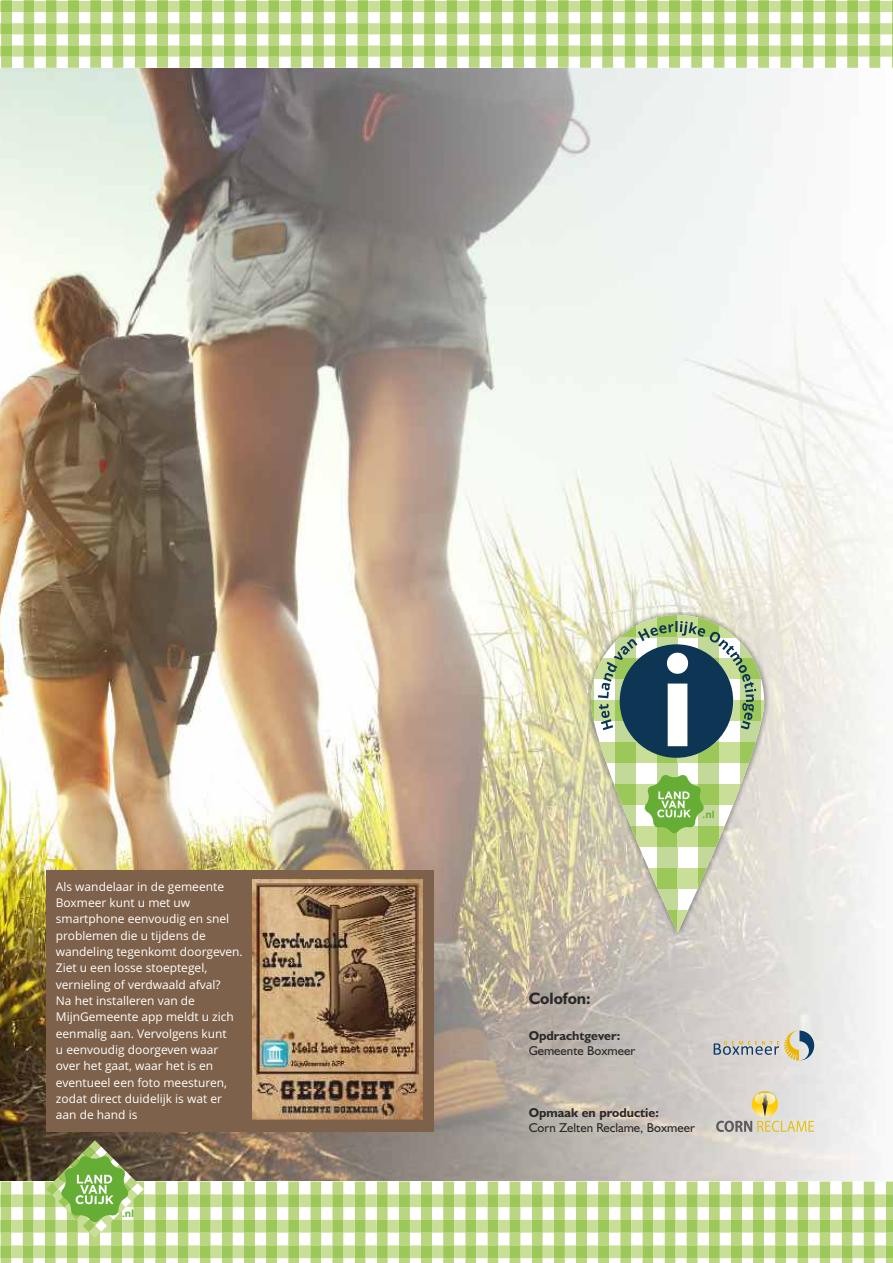
<style>
.page{position:relative;width:893px;height:1263px;background:#fff}
.page>*{position:absolute;margin:0;border:0;box-sizing:border-box;transform-origin:0 0}
.t1{font:700 16.65px "Humanist 521 BT";color:#2b2929}
.t2{font:12.9px "Humanist 521 BT";color:#2b2929}
.t3{font:700 12.9px "Humanist 521 BT";color:#2b2929}
.t4{font:12px/16.4px "Open Sans";color:#fff}
.t5{font:700 9.75px "Open Sans";color:#66ad36}
</style>
<div class="page">
<img style="left:0;top:68px;width:889px;height:1113px">
<div style="left:864px;top:1181px;width:11px;height:13px;background:#bad680"></div>
<div style="left:886px;top:1232px;width:7px;height:13px;background:#bad680"></div>
<div style="left:886px;top:1181px;width:7px;height:13px;background:#bad680"></div>
<div style="left:886px;top:1207px;width:7px;height:13px;background:#bad680"></div>
<div style="left:864px;top:1258px;width:11px;height:5px;background:#bad680"></div>
<div style="left:864px;top:1232px;width:11px;height:13px;background:#bad680"></div>
<div style="left:864px;top:1207px;width:11px;height:13px;background:#bad680"></div>
<svg style="left:886px;top:1258px;width:7px;height:5px"></svg>
<div style="left:886px;top:1194px;width:7px;height:13px;background:#9cc759"></div>
<div style="left:886px;top:1220px;width:7px;height:12px;background:#9cc759"></div>
<div style="left:864px;top:1194px;width:11px;height:13px;background:#9cc759"></div>
<div style="left:864px;top:1220px;width:11px;height:12px;background:#9cc759"></div>
<div style="left:864px;top:1245px;width:11px;height:13px;background:#9cc759"></div>
<div style="left:886px;top:1245px;width:7px;height:13px;background:#9cc759"></div>
<div style="left:875px;top:1194px;width:11px;height:13px;background:#c9de96"></div>
<div style="left:875px;top:1220px;width:11px;height:12px;background:#c9de96"></div>
<div style="left:875px;top:1245px;width:11px;height:13px;background:#c9de96"></div>
<svg style="left:0;top:0;width:893px;height:68px"></svg>
<div style="left:880px;top:45px;width:12px;height:12px;background:#c9de96"></div>
<div style="left:880px;top:23px;width:12px;height:11px;background:#c9de96"></div>
<div style="left:880px;top:1px;width:12px;height:11px;background:#c9de96"></div>
<svg style="left:0;top:1140px;width:864px;height:123px"></svg>
<svg style="left:716px;top:1091px;width:98px;height:41px;background:#d7d0b9"></svg>
<img style="left:754px;top:1092px;width:21px;height:13px;border-radius:50%">
<svg style="left:714px;top:1030px;width:100px;height:30px;background:#c0c0b7"></svg>
<div style="left:46px;top:870px;width:387px;height:262px;background:#7d614a"></div>
<img style="left:252px;top:878px;width:170px;height:242px">
<img style="left:587px;top:612px;width:182px;height:326px">
<svg style="left:591px;top:615px;width:173px;height:318px"></svg>
<div style="left:740px;top:615px;width:21px;height:22px;background:#e5e1d5"></div>
<div style="left:740px;top:637px;width:21px;height:21px;background:#e1ddd1"></div>
<hr style="left:761px;top:615px;width:3px;height:22px;background:#c9de96">
<svg style="left:756px;top:658px;width:5px;height:21px"></svg>
<div style="left:740px;top:679px;width:21px;height:21px;background:#c2d999"></div>
<hr style="left:761px;top:658px;width:3px;height:21px;background:#c9de96">
<div style="left:740px;top:700px;width:21px;height:21px;background:#9cc759"></div>
<svg style="left:756px;top:721px;width:5px;height:21px"></svg>
<hr style="left:761px;top:700px;width:3px;height:21px;background:#c9de96">
<svg style="left:698px;top:615px;width:21px;height:6px"></svg>
<div style="left:719px;top:615px;width:21px;height:22px;background:#e7e5cf"></div>
<div style="left:656px;top:615px;width:21px;height:22px;background:#9cc759"></div>
<div style="left:677px;top:615px;width:21px;height:22px;background:#c9de96"></div>
<svg style="left:615px;top:615px;width:20px;height:6px"></svg>
<svg style="left:635px;top:615px;width:21px;height:6px"></svg>
<hr style="left:591px;top:615px;width:3px;height:22px;background:#9cc759">
<hr style="left:591px;top:637px;width:3px;height:21px;background:#c2d999">
<svg style="left:594px;top:615px;width:21px;height:22px"></svg>
<hr style="left:591px;top:658px;width:3px;height:21px;background:#9cc759">
<hr style="left:591px;top:679px;width:3px;height:21px;background:#c2d999">
<svg style="left:594px;top:658px;width:4px;height:21px"></svg>
<hr style="left:591px;top:700px;width:3px;height:21px;background:#9cc759">
<hr style="left:591px;top:721px;width:3px;height:21px;background:#c2d999">
<div style="left:594px;top:700px;width:21px;height:21px;background:#c9de96"></div>
<svg style="left:740px;top:742px;width:21px;height:21px"></svg>
<svg style="left:740px;top:763px;width:21px;height:21px"></svg>
<hr style="left:761px;top:742px;width:3px;height:21px;background:#c9de96">
<div style="left:698px;top:742px;width:21px;height:21px;background:#9cc759"></div>
<div style="left:698px;top:763px;width:21px;height:21px;background:#c2d999"></div>
<div style="left:719px;top:742px;width:21px;height:21px;background:#c9de96"></div>
<div style="left:656px;top:742px;width:21px;height:21px;background:#9cc759"></div>
<div style="left:656px;top:763px;width:21px;height:21px;background:#c2d999"></div>
<div style="left:677px;top:742px;width:21px;height:21px;background:#c9de96"></div>
<div style="left:615px;top:742px;width:20px;height:21px;background:#9cc759"></div>
<div style="left:615px;top:763px;width:20px;height:21px;background:#c2d999"></div>
<div style="left:635px;top:742px;width:21px;height:21px;background:#c9de96"></div>
<hr style="left:591px;top:742px;width:3px;height:21px;background:#9cc759">
<hr style="left:591px;top:763px;width:3px;height:21px;background:#c2d999">
<svg style="left:594px;top:742px;width:21px;height:21px"></svg>
<svg style="left:740px;top:784px;width:21px;height:21px"></svg>
<div style="left:740px;top:805px;width:21px;height:21px;background:#e0dcd3"></div>
<hr style="left:761px;top:784px;width:3px;height:21px;background:#c9de96">
<div style="left:698px;top:784px;width:21px;height:21px;background:#9cc759"></div>
<div style="left:698px;top:805px;width:21px;height:21px;background:#c2d999"></div>
<div style="left:719px;top:784px;width:21px;height:21px;background:#c9de96"></div>
<div style="left:615px;top:784px;width:20px;height:21px;background:#9cc759"></div>
<svg style="left:615px;top:805px;width:20px;height:21px"></svg>
<div style="left:635px;top:784px;width:21px;height:21px;background:#c9de96"></div>
<hr style="left:591px;top:784px;width:3px;height:21px;background:#9cc759">
<hr style="left:591px;top:805px;width:3px;height:21px;background:#c2d999">
<svg style="left:594px;top:784px;width:21px;height:21px"></svg>
<div style="left:740px;top:826px;width:21px;height:21px;background:#e2ded4"></div>
<div style="left:740px;top:847px;width:21px;height:21px;background:#e4e0d4"></div>
<hr style="left:761px;top:826px;width:3px;height:21px;background:#c9de96">
<div style="left:698px;top:826px;width:21px;height:21px;background:#9cc759"></div>
<svg style="left:698px;top:847px;width:21px;height:21px"></svg>
<svg style="left:719px;top:826px;width:21px;height:21px"></svg>
<div style="left:656px;top:826px;width:21px;height:21px;background:#9cc759"></div>
<div style="left:656px;top:847px;width:21px;height:21px;background:#c2d999"></div>
<div style="left:677px;top:826px;width:21px;height:21px;background:#c9de96"></div>
<svg style="left:615px;top:826px;width:20px;height:21px"></svg>
<svg style="left:615px;top:847px;width:20px;height:21px"></svg>
<div style="left:635px;top:826px;width:21px;height:21px;background:#c9de96"></div>
<hr style="left:591px;top:826px;width:3px;height:21px;background:#9cc759">
<hr style="left:591px;top:847px;width:3px;height:21px;background:#c2d999">
<svg style="left:594px;top:826px;width:21px;height:21px"></svg>
<div style="left:740px;top:868px;width:21px;height:21px;background:#e1ddd4"></div>
<div style="left:740px;top:889px;width:21px;height:21px;background:#e0dbd4"></div>
<hr style="left:761px;top:868px;width:3px;height:21px;background:#c9de96">
<svg style="left:698px;top:868px;width:21px;height:21px"></svg>
<svg style="left:698px;top:889px;width:21px;height:21px"></svg>
<div style="left:719px;top:868px;width:21px;height:21px;background:#dcd9cf"></div>
<div style="left:656px;top:868px;width:21px;height:21px;background:#9cc759"></div>
<svg style="left:656px;top:889px;width:21px;height:21px"></svg>
<div style="left:677px;top:868px;width:21px;height:21px;background:#c9de96"></div>
<svg style="left:615px;top:868px;width:20px;height:21px"></svg>
<svg style="left:615px;top:889px;width:20px;height:21px"></svg>
<svg style="left:635px;top:868px;width:21px;height:21px"></svg>
<hr style="left:591px;top:868px;width:3px;height:21px;background:#9cc759">
<hr style="left:591px;top:889px;width:3px;height:21px;background:#c2d999">
<svg style="left:594px;top:868px;width:21px;height:21px"></svg>
<svg style="left:740px;top:910px;width:21px;height:23px"></svg>
<hr style="left:761px;top:910px;width:3px;height:23px;background:#c9de96">
<div style="left:698px;top:910px;width:21px;height:23px;background:#d5d1c8"></div>
<div style="left:719px;top:910px;width:21px;height:23px;background:#ddd9d0"></div>
<svg style="left:656px;top:910px;width:21px;height:23px"></svg>
<svg style="left:677px;top:910px;width:21px;height:23px"></svg>
<svg style="left:615px;top:910px;width:20px;height:23px"></svg>
<svg style="left:635px;top:910px;width:21px;height:23px"></svg>
<hr style="left:591px;top:910px;width:3px;height:23px;background:#9cc759">
<svg style="left:594px;top:910px;width:21px;height:23px"></svg>
<div style="left:620px;top:644px;width:113px;height:114px;background:#0d3654;border-radius:50%"></div>
<svg style="left:598px;top:621px;width:158px;height:125px"></svg>
<svg style="left:645px;top:775px;width:59px;height:58px"></svg>
<p class="t4" style="left:56px;top:879px;width:188px">Als wandelaar in de gemeente<br>Boxmeer kunt u met uw smartphone eenvoudig en snel problemen die u tijdens de wandeling tegenkomt doorgeven.<br>Ziet u een losse stoeptegel, vernieling of verdwaald afval?<br>Na het installeren van de<br>MijnGemeente app meldt u zich eenmalig aan. Vervolgens kunt<br>u eenvoudig doorgeven waar over het gaat, waar het is en eventueel een foto meesturen, zodat direct duidelijk is wat er aan de hand is</p>
<p class="t5" style="left:122px;top:1210px;width:14px">.nl</p>
<p class="t5" style="left:703px;top:810px;width:14px">.nl</p>
<h1 class="t1" style="left:529px;top:991px;width:64px">Colofon:</h1>
<p class="t3" style="left:529px;top:1030px;width:93px">Opdrachtgever:</p>
<p class="t2" style="left:529px;top:1045px;width:108px">Gemeente Boxmeer</p>
<p class="t3" style="left:529px;top:1107px;width:132px">Opmaak en productie:</p>
<p class="t2" style="left:529px;top:1122px;width:168px">Corn Zelten Reclame, Boxmeer</p>
</div>
